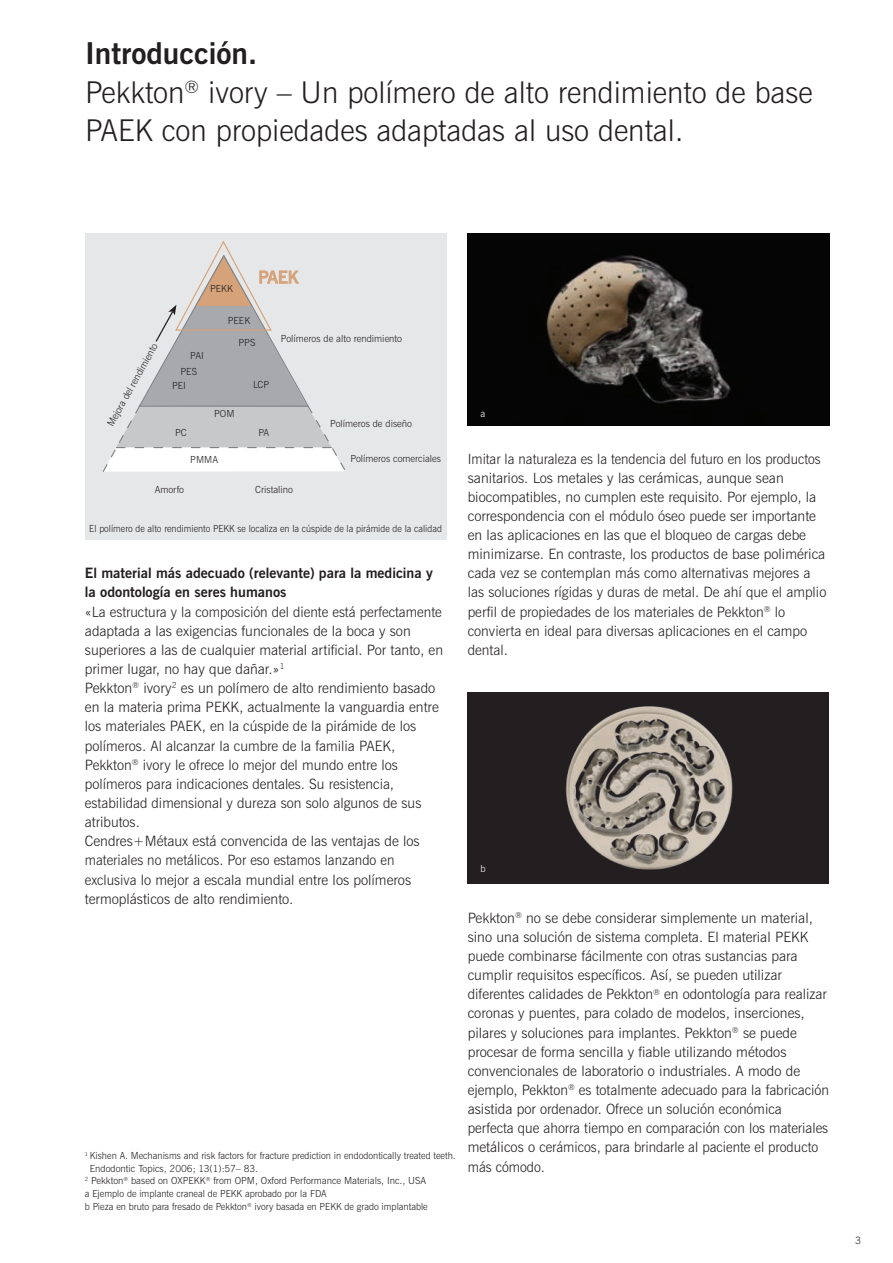
<style>
.page{position:relative;width:893px;height:1263px;background:#fff}
.page>*{position:absolute;margin:0;border:0;box-sizing:border-box;transform-origin:0 0}
.t1{font:30px/38.2px "News Gothic Lt BT";color:#231f20}
.t2{font:30px "News Gothic Bd BT";color:#231f20}
.t3{font:16.8px "News Gothic Dm BT";color:#d5a27a}
.t4{font:14.25px/19.2px "News Gothic Lt BT";color:#231f20}
.t5{font:14.25px/19.2px "News Gothic Lt BT";color:#231f20;scale:.95 1}
.t6{font:14.25px/19.2px "News Gothic Bd BT";color:#231f20}
.t7{font:10.2px "News Gothic Lt BT";color:#231f20}
.t8{font:9.75px/16px "News Gothic Lt BT";color:#231f20}
.t9{font:9.75px "News Gothic Lt BT";color:#231f20;scale:.95 1}
.t10{font:9.75px "News Gothic Lt BT";color:#fff}
</style>
<div class="page">
<img style="left:468px;top:234px;width:361px;height:191px">
<div style="left:468px;top:692px;width:361px;height:191px;background:#231f20"></div>
<img style="left:565px;top:706px;width:168px;height:164px">
<div style="left:85px;top:234px;width:361px;height:306px;background:#e6e7e9"></div>
<svg style="left:102px;top:241px;width:243px;height:231px"></svg>
<h1 class="t2" style="left:85px;top:34px;width:174px">Introducción.</h1>
<h1 class="t1" style="left:85px;top:73px;width:729px">Pekkton<sup>®</sup> ivory – Un polímero de alto rendimiento de base<br>PAEK con propiedades adaptadas al uso dental.</h1>
<p class="t8" style="left:103px;top:422px;width:95px;rotate:-61deg">Mejora del rendimiento</p>
<p class="t3" style="left:258px;top:266px;width:42px">PAEK</p>
<p class="t8" style="left:181px;top:348px;width:25px;text-indent:10px">PAI<br>PES</p>
<p class="t8" style="left:172px;top:378px;width:15px">PEI</p>
<p class="t8" style="left:210px;top:281px;width:24px">PEKK</p>
<p class="t8" style="left:228px;top:312px;width:24px">PEEK</p>
<p class="t8" style="left:239px;top:335px;width:18px">PPS</p>
<p class="t8" style="left:253px;top:377px;width:18px">LCP</p>
<p class="t8" style="left:214px;top:406px;width:22px">POM</p>
<p class="t8" style="left:190px;top:451px;width:29px">PMMA</p>
<p class="t8" style="left:175px;top:424px;width:13px">PC</p>
<p class="t8" style="left:258px;top:424px;width:12px">PA</p>
<p class="t8" style="left:281px;top:331px;width:123px">Polímeros de alto rendimiento</p>
<p class="t8" style="left:330px;top:416px;width:83px">Polímeros de diseño</p>
<p class="t8" style="left:351px;top:451px;width:92px">Polímeros comerciales</p>
<p class="t8" style="left:155px;top:482px;width:31px">Amorfo</p>
<p class="t8" style="left:255px;top:482px;width:39px">Cristalino</p>
<p class="t9" style="left:89px;top:522px;width:373px">El polímero de alto rendimiento PEKK se localiza en la cúspide de la pirámide de la calidad</p>
<p class="t6" style="left:85px;top:564px;width:349px">El material más adecuado (relevante) para la medicina y la odontología en seres humanos</p>
<p class="t4" style="left:85px;top:602px;width:360px">«La estructura y la composición del diente está perfectamente adaptada a las exigencias funcionales de la boca y son superiores a las de cualquier material artificial. Por tanto, en primer lugar, no hay que dañar.»<sup>1<br></sup>Pekkton<sup>®</sup> ivory<sup>2</sup> es un polímero de alto rendimiento basado en la materia prima PEKK, actualmente la vanguardia entre los materiales PAEK, en la cúspide de la pirámide de los polímeros. Al alcanzar la cumbre de la familia PAEK, Pekkton<sup>®</sup> ivory le ofrece lo mejor del mundo entre los polímeros para indicaciones dentales. Su resistencia, estabilidad dimensional y dureza son solo algunos de sus atributos.<br>Cendres+Métaux está convencida de las ventajas de los materiales no metálicos. Por eso estamos lanzando en exclusiva lo mejor a escala mundial entre los polímeros termoplásticos de alto rendimiento.</p>
<p class="t8" style="left:85px;top:1147px;width:372px"><sup>1</sup> Kishen A. Mechanisms and risk factors for fracture prediction in endodontically treated teeth.</p>
<p class="t8" style="left:90px;top:1160px;width:170px">Endodontic Topics, 2006; 13(1):57– 83.</p>
<p class="t8" style="left:85px;top:1173px;width:343px"><sup>2</sup> Pekkton<sup>®</sup> based on OXPEKK<sup>®</sup> from OPM, Oxford Performance Materials, Inc., USA</p>
<p class="t8" style="left:85px;top:1186px;width:243px">a Ejemplo de implante craneal de PEKK aprobado por la FDA</p>
<p class="t8" style="left:85px;top:1198px;width:344px">b Pieza en bruto para fresado de Pekkton<sup>®</sup> ivory basada en PEKK de grado implantable</p>
<p class="t10" style="left:480px;top:407px;width:6px">a</p>
<p class="t5" style="left:468px;top:449px;width:379px">Imitar la naturaleza es la tendencia del futuro en los productos sanitarios. Los metales y las cerámicas, aunque sean biocompatibles, no cumplen este requisito. Por ejemplo, la correspondencia con el módulo óseo puede ser importante en las aplicaciones en las que el bloqueo de cargas debe minimizarse. En contraste, los productos de base polimérica cada vez se contemplan más como alternativas mejores a las soluciones rígidas y duras de metal. De ahí que el amplio perfil de propiedades de los materiales de Pekkton<sup>®</sup> lo convierta en ideal para diversas aplicaciones en el campo dental.</p>
<p class="t10" style="left:480px;top:863px;width:7px">b</p>
<p class="t4" style="left:468px;top:908px;width:363px">Pekkton<sup>®</sup> no se debe considerar simplemente un material, sino una solución de sistema completa. El material PEKK puede combinarse fácilmente con otras sustancias para cumplir requisitos específicos. Así, se pueden utilizar diferentes calidades de Pekkton<sup>®</sup> en odontología para realizar coronas y puentes, para colado de modelos, inserciones, pilares y soluciones para implantes. Pekkton<sup>®</sup> se puede procesar de forma sencilla y fiable utilizando métodos convencionales de laboratorio o industriales. A modo de ejemplo, Pekkton<sup>®</sup> es totalmente adecuado para la fabricación asistida por ordenador. Ofrece un solución económica perfecta que ahorra tiempo en comparación con los materiales metálicos o cerámicos, para brindarle al paciente el producto más cómodo.</p>
<p class="t7" style="left:855px;top:1234px;width:8px">3</p>
</div>
